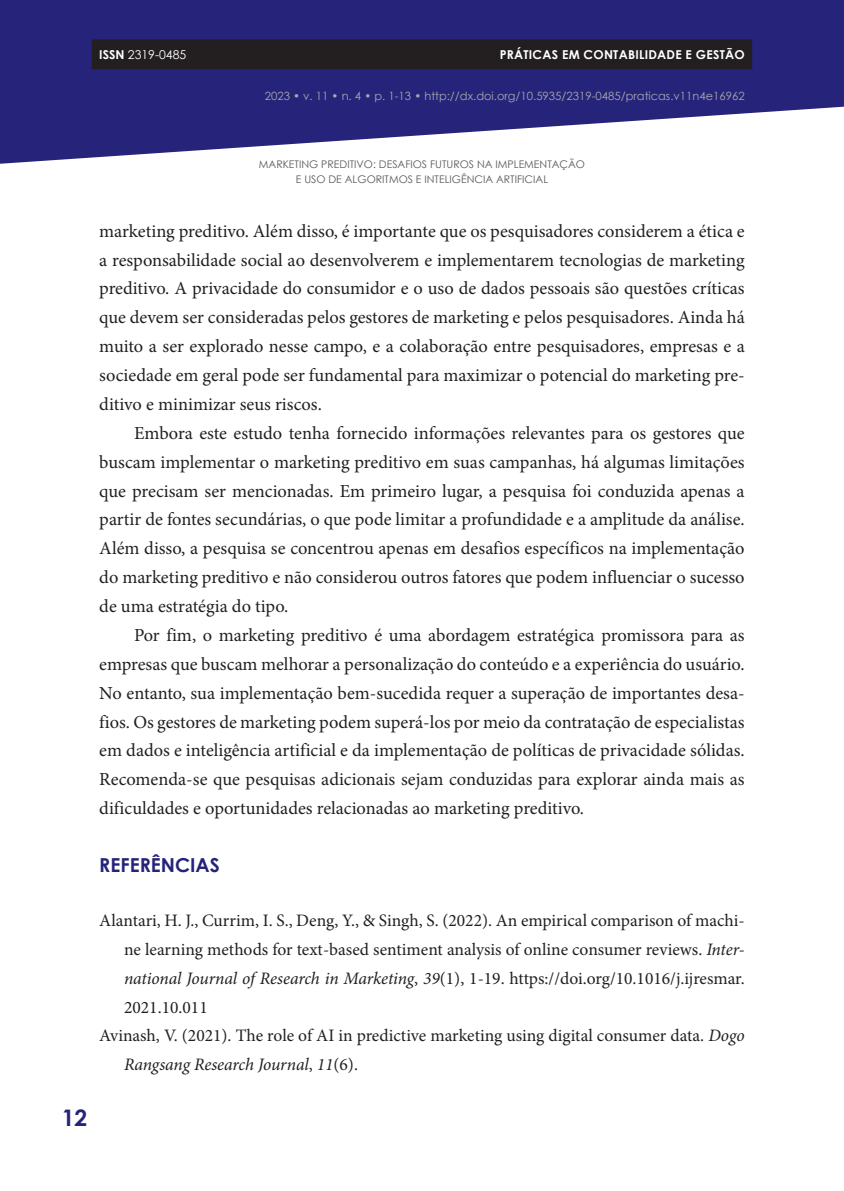
<style>
.page{position:relative;width:844px;height:1191px;background:#fff}
.page>*{position:absolute;margin:0;border:0;box-sizing:border-box;transform-origin:0 0}
.t1{font:700 22.75px "Century Gothic";color:#26237b}
.t2{font:700 19.25px "Century Gothic";color:#26237b}
.t3{font:18.38px/28.9px "Minion Pro";color:#231f20;text-align:justify}
.t4{font:17.5px "Minion Pro";color:#231f20}
.t5{font:italic 17.5px "Minion Pro";letter-spacing:-.01em;color:#231f20}
.t6{font:700 12.25px "Century Gothic";letter-spacing:.02em;color:#fff}
.t7{font:12.25px "Century Gothic";color:#fff}
.t8{font:11.38px "Century Gothic";color:#a8a9ad}
.t9{font:10.5px/15.8px "Century Gothic";color:#57585a;text-align:center}
.s1{font-weight:700}
.s2{font-style:italic}
.s3{font-style:normal}
</style>
<div class="page">
<svg style="left:0;top:0;width:843px;height:164px;fill:#26237b"></svg>
<div style="left:92px;top:39px;width:660px;height:30px;background:#231f20"></div>
<p class="t7" style="left:99px;top:46px;width:88px"><span class="s1">ISSN</span> 2319-0485</p>
<p class="t6" style="left:499px;top:45px;width:246px">PRÁTICAS EM CONTABILIDADE E GESTÃO</p>
<p class="t8" style="left:265px;top:88px;width:481px">2023 • v. 11 • n. 4 • p. 1-13 • http://dx.doi.org/10.5935/2319-0485/praticas.v11n4e16962</p>
<p class="t9" style="left:259px;top:156px;width:327px">MARKETING PREDITIVO: DESAFIOS FUTUROS NA IMPLEMENTAÇÃO<br>E USO DE ALGORITMOS E INTELIGÊNCIA ARTIFICIAL</p>
<p class="t3" style="left:99px;top:216px;width:646px">marketing preditivo. Além disso, é importante que os pesquisadores considerem a ética e a responsabilidade social ao desenvolverem e implementarem tecnologias de marketing preditivo. A privacidade do consumidor e o uso de dados pessoais são questões críticas que devem ser consideradas pelos gestores de marketing e pelos pesquisadores. Ainda há muito a ser explorado nesse campo, e a colaboração entre pesquisadores, empresas e a sociedade em geral pode ser fundamental para maximizar o potencial do marketing pre&shy;ditivo e minimizar seus riscos.</p>
<p class="t3" style="left:99px;top:418px;width:646px;text-indent:35px">Embora este estudo tenha fornecido informações relevantes para os gestores que buscam implementar o marketing preditivo em suas campanhas, há algumas limitações que precisam ser mencionadas. Em primeiro lugar, a pesquisa foi conduzida apenas a partir de fontes secundárias, o que pode limitar a profundidade e a amplitude da análise.<br>Além disso, a pesquisa se concentrou apenas em desafios específicos na implementação do marketing preditivo e não considerou outros fatores que podem influenciar o sucesso de uma estratégia do tipo.</p>
<p class="t3" style="left:99px;top:621px;width:646px;text-indent:35px">Por fim, o marketing preditivo é uma abordagem estratégica promissora para as empresas que buscam melhorar a personalização do conteúdo e a experiência do usuário.<br>No entanto, sua implementação bem-sucedida requer a superação de importantes desa&shy;fios. Os gestores de marketing podem superá-los por meio da contratação de especialistas em dados e inteligência artificial e da implementação de políticas de privacidade sólidas.<br>Recomenda-se que pesquisas adicionais sejam conduzidas para explorar ainda mais as dificuldades e oportunidades relacionadas ao marketing preditivo.</p>
<p class="t2" style="left:99px;top:850px;width:122px">REFERÊNCIAS</p>
<p class="t4" style="left:99px;top:908px;width:646px">Alantari, H. J., Currim, I. S., Deng, Y., &amp; Singh, S. (2022). An empirical comparison of machi-</p>
<p class="t4" style="left:124px;top:937px;width:622px">ne learning methods for text-based sentiment analysis of online consumer reviews. <span class="s2">Inter-</span></p>
<p class="t4" style="left:124px;top:966px;width:622px"><span class="s2">national Journal of Research in Marketing</span>, <span class="s2">39</span>(1), 1-19. https://doi.org/10.1016/j.ijresmar.</p>
<p class="t4" style="left:124px;top:995px;width:85px">2021.10.011</p>
<p class="t4" style="left:99px;top:1024px;width:646px">Avinash, V. (2021). The role of AI in predictive marketing using digital consumer data. <span class="s2">Dogo</span></p>
<p class="t5" style="left:124px;top:1052px;width:235px">Rangsang Research Journal<span class="s3">,</span> 11<span class="s3">(6).</span></p>
<p class="t1" style="left:62px;top:1100px;width:27px">12</p>
</div>
